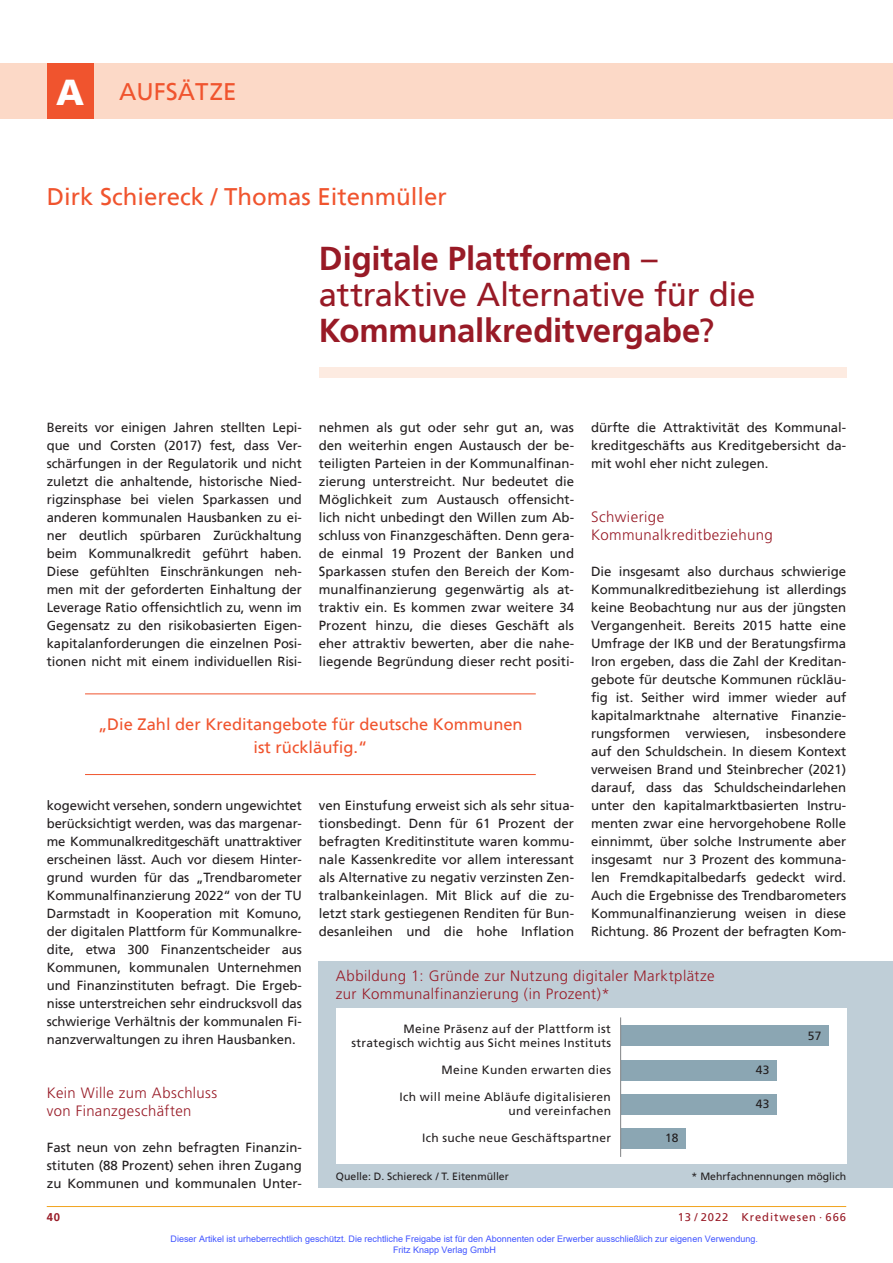
<style>
.page{position:relative;width:893px;height:1263px;background:#fff}
.page>*{position:absolute;margin:0;border:0;box-sizing:border-box;transform-origin:0 0}
.t1{font:700 33px/36px "Frutiger";letter-spacing:-.01em;color:#981a26}
.t2{font:24px "Frutiger";color:#f0542e}
.t3{font:16.5px/22.5px "Frutiger";color:#f0542e;text-align:center}
.t4{font:300 15px/18px "Frutiger";letter-spacing:.025em;color:#981a26}
.t5{font:13.2px/18px "Frutiger";color:#231f20;text-align:justify}
.t6{font:12px/13.5px "Frutiger";letter-spacing:.025em;color:#231f20;text-align:right}
.t7{font:11.25px "Frutiger";letter-spacing:.08em;color:#981a26}
.t8{font:700 11.25px "Frutiger";color:#981a26}
.t9{font:10.5px "Frutiger";color:#231f20}
.t10{font:9px/10.8px "Arial";color:#4054ff}
.s1{font-weight:900;font-size:36px;color:#fff}
.s2{font-weight:400}
</style>
<div class="page">
<div style="left:319px;top:368px;width:527px;height:10px;background:#fdebe1"></div>
<hr style="left:47px;top:1206px;width:799px;height:1px;background:#f1a31e">
<div style="left:0;top:64px;width:893px;height:55px;background:#fcd9c7"></div>
<div style="left:47px;top:64px;width:47px;height:55px;background:#f0542e"></div>
<hr style="left:85px;top:693px;width:451px;height:1px;background:#f0542e">
<hr style="left:85px;top:774px;width:451px;height:1px;background:#f0542e">
<div style="left:319px;top:961px;width:574px;height:227px;background:#bfced7"></div>
<div style="left:336px;top:1008px;width:510px;height:155px;background:#fff"></div>
<div style="left:621px;top:1026px;width:207px;height:20px;background:#8ba6b3"></div>
<div style="left:621px;top:1060px;width:155px;height:20px;background:#8ba6b3"></div>
<div style="left:621px;top:1094px;width:155px;height:20px;background:#8ba6b3"></div>
<div style="left:621px;top:1128px;width:64px;height:20px;background:#8ba6b3"></div>
<hr style="left:620px;top:1017px;width:1px;height:140px;background:#808285">
<h2 class="t2" style="left:56px;top:81px;width:182px"><span class="s1">A</span> AUFSÄTZE</h2>
<h2 class="t2" style="left:47px;top:186px;width:402px">Dirk Schiereck / Thomas Eitenmüller</h2>
<h1 class="t1" style="left:319px;top:243px;width:438px">Digitale Plattformen <span class="s2">– attraktive Alternative für die<br></span>Kommunalkreditvergabe<span class="s2">?</span></h1>
<p class="t5" style="left:591px;top:419px;width:257px">dürfte die Attraktivität des Kommunal&shy;kreditgeschäfts aus Kreditgebersicht da&shy;mit wohl eher nicht zulegen.</p>
<p class="t4" style="left:591px;top:508px;width:183px">Schwierige<br>Kommunalkreditbeziehung</p>
<p class="t5" style="left:591px;top:563px;width:257px">Die insgesamt also durchaus schwierige Kommunalkreditbeziehung ist allerdings keine Beobachtung nur aus der jüngsten Vergangenheit. Bereits 2015 hatte eine Umfrage der IKB und der Beratungsfirma Iron ergeben, dass die Zahl der Kreditan&shy;gebote für deutsche Kommunen rückläu&shy;fig ist. Seither wird immer wieder auf kapitalmarktnahe alternative Finanzie&shy;rungsformen verwiesen, insbesondere auf den Schuldschein. In diesem Kontext verweisen Brand und Steinbrecher (2021) darauf, dass das Schuldscheindarlehen unter den kapitalmarktbasierten Instru&shy;menten zwar eine hervorgehobene Rolle einnimmt, über solche Instrumente aber insgesamt nur 3 Prozent des kommuna&shy;len Fremdkapitalbedarfs gedeckt wird.<br>Auch die Ergebnisse des Trendbarometers Kommunalfinanzierung weisen in diese Richtung. 86 Prozent der befragten Kom-</p>
<p class="t5" style="left:319px;top:419px;width:257px">nehmen als gut oder sehr gut an, was den weiterhin engen Austausch der be&shy;teiligten Parteien in der Kommunalfinan&shy;zierung unterstreicht. Nur bedeutet die Möglichkeit zum Austausch offensicht&shy;lich nicht unbedingt den Willen zum Ab&shy;schluss von Finanzgeschäften. Denn gera&shy;de einmal 19 Prozent der Banken und Sparkassen stufen den Bereich der Kom&shy;munalfinanzierung gegenwärtig als at&shy;traktiv ein. Es kommen zwar weitere 34<br>Prozent hinzu, die dieses Geschäft als eher attraktiv bewerten, aber die nahe&shy;liegende Begründung dieser recht positi-</p>
<p class="t5" style="left:47px;top:419px;width:257px">Bereits vor einigen Jahren stellten Lepi&shy;que und Corsten (2017) fest, dass Ver&shy;schärfungen in der Regulatorik und nicht zuletzt die anhaltende, historische Nied&shy;rigzinsphase bei vielen Sparkassen und anderen kommunalen Hausbanken zu ei&shy;ner deutlich spürbaren Zurückhaltung beim Kommunalkredit geführt haben.<br>Diese gefühlten Einschränkungen neh&shy;men mit der geforderten Einhaltung der Leverage Ratio offensichtlich zu, wenn im Gegensatz zu den risikobasierten Eigen&shy;kapitalanforderungen die einzelnen Posi&shy;tionen nicht mit einem individuellen Risi-</p>
<p class="t3" style="left:98px;top:714px;width:426px">„Die Zahl der Kreditangebote für deutsche Kommunen ist rückläufig.“</p>
<p class="t5" style="left:319px;top:797px;width:257px">ven Einstufung erweist sich als sehr situa&shy;tionsbedingt. Denn für 61 Prozent der befragten Kreditinstitute waren kommu&shy;nale Kassenkredite vor allem interessant als Alternative zu negativ verzinsten Zen&shy;tralbankeinlagen. Mit Blick auf die zu&shy;letzt stark gestiegenen Renditen für Bun&shy;desanleihen und die hohe Inflation</p>
<p class="t5" style="left:47px;top:797px;width:257px">kogewicht versehen, sondern ungewichtet berücksichtigt werden, was das margenar&shy;me Kommunalkreditgeschäft unattraktiver erscheinen lässt. Auch vor diesem Hinter&shy;grund wurden für das „Trendbarometer Kommunalfinanzierung 2022“ von der TU Darmstadt in Kooperation mit Komuno, der digitalen Plattform für Kommunalkre&shy;dite, etwa 300 Finanzentscheider aus Kommunen, kommunalen Unternehmen und Finanzinstituten befragt. Die Ergeb&shy;nisse unterstreichen sehr eindrucksvoll das schwierige Verhältnis der kommunalen Fi&shy;nanzverwaltungen zu ihren Hausbanken.</p>
<p class="t4" style="left:47px;top:1084px;width:172px">Kein Wille zum Abschluss von Finanzgeschäften</p>
<p class="t5" style="left:47px;top:1139px;width:257px">Fast neun von zehn befragten Finanzin&shy;stituten (88 Prozent) sehen ihren Zugang zu Kommunen und kommunalen Unter-</p>
<p class="t4" style="left:336px;top:967px;width:380px">Abbildung 1: Gründe zur Nutzung digitaler Marktplätze zur Kommunalfinanzierung (in Prozent)*</p>
<p class="t6" style="left:351px;top:1022px;width:261px">Meine Präsenz auf der Plattform ist strategisch wichtig aus Sicht meines Instituts</p>
<p class="t6" style="left:442px;top:1063px;width:171px">Meine Kunden erwarten dies</p>
<p class="t6" style="left:756px;top:1063px;width:15px">43</p>
<p class="t6" style="left:756px;top:1097px;width:15px">43</p>
<p class="t6" style="left:808px;top:1029px;width:15px">57</p>
<p class="t6" style="left:399px;top:1090px;width:213px">Ich will meine Abläufe digitalisieren und vereinfachen</p>
<p class="t6" style="left:422px;top:1131px;width:190px">Ich suche neue Geschäftspartner</p>
<p class="t6" style="left:665px;top:1131px;width:15px">18</p>
<p class="t9" style="left:336px;top:1171px;width:174px">Quelle: D. Schiereck / T. Eitenmüller</p>
<p class="t9" style="left:692px;top:1171px;width:156px">* Mehrfachnennungen möglich</p>
<p class="t8" style="left:47px;top:1211px;width:15px">40</p>
<p class="t7" style="left:678px;top:1211px;width:170px">13 / 2022 Kreditwesen · 666</p>
<p class="t10" style="left:393px;top:1233px;width:366px;text-indent:-223px">Dieser Artikel ist urheberrechtlich geschützt. Die rechtliche Freigabe ist für den Abonnenten oder Erwerber ausschließlich zur eigenen Verwendung.<br>Fritz Knapp Verlag GmbH</p>
</div>
